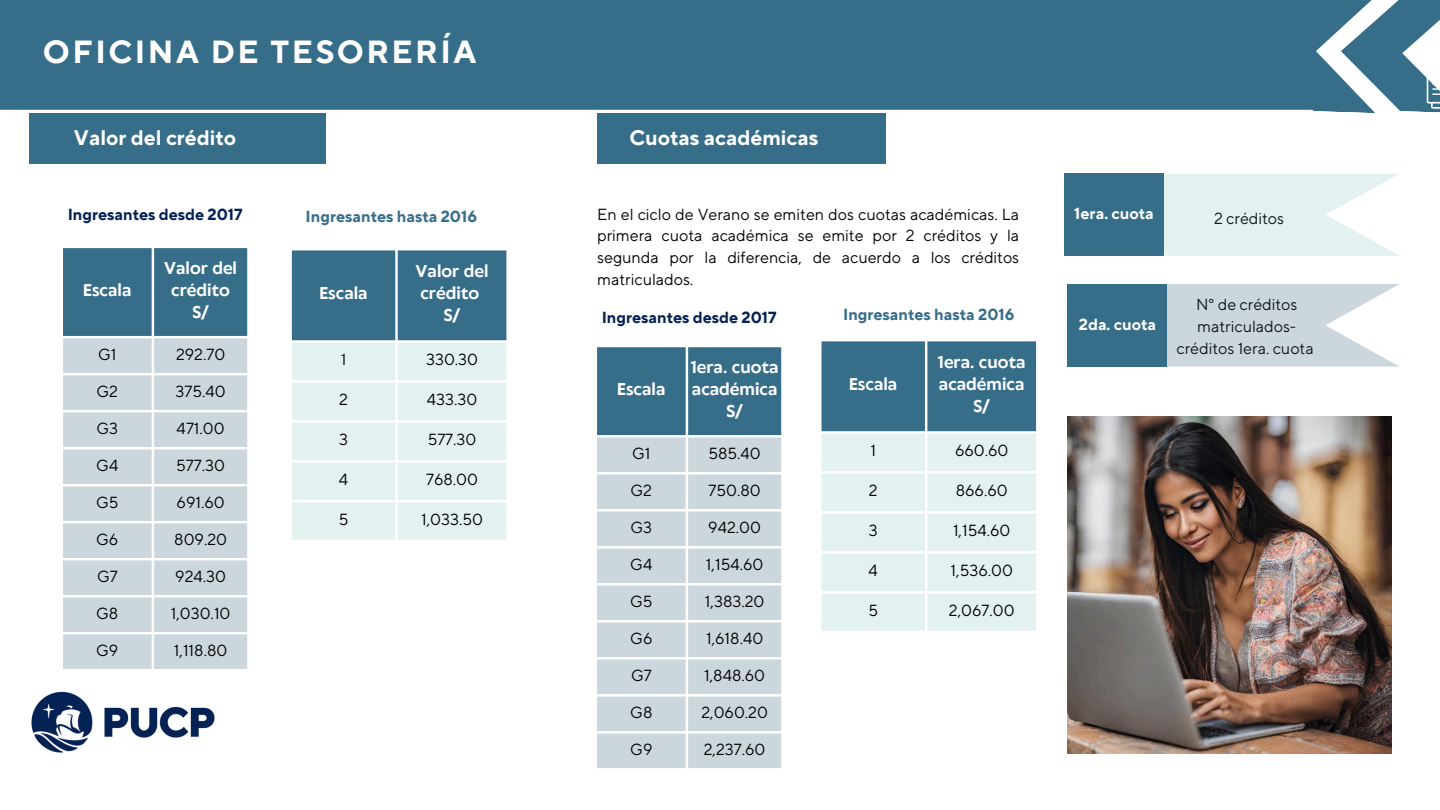
<style>
.page{position:relative;width:1440px;height:810px;background:#fff}
.page>*{position:absolute;margin:0;border:0;box-sizing:border-box;transform-origin:0 0}
.t1{font:700 31.9px "TT Norms Pro";letter-spacing:.08em;color:#fff}
.t2{font:700 21px "TT Norms Pro";color:#fff}
.t3{font:16px "TT Norms Pro";color:#000}
.t4{font:16px/21.8px "TT Norms Pro";color:#070404;text-align:justify}
.t5{font:700 16px/21.8px "Klein Text";color:#fff}
.t6{font:16px/21.8px "TT Norms Pro";color:#11171d;text-align:center}
.t7{font:700 16px "TT Norms Pro";color:#042153}
.t8{font:700 16px "TT Norms Pro";color:#366d89}
.t9{font:700 16px "TT Norms Pro";color:#fff}
</style>
<div class="page">
<img style="left:31px;top:691px;width:184px;height:62px">
<div style="left:0;top:0;width:1255px;height:110px;background:#366d89"></div>
<div style="left:0;top:8px;width:556px;height:93px;background:#366d89;border-radius:7px"></div>
<div style="left:29px;top:114px;width:296px;height:50px;background:#366d89"></div>
<div style="left:597px;top:114px;width:289px;height:50px;background:#366d89"></div>
<svg style="left:1255px;top:0;width:185px;height:113px"></svg>
<svg style="left:822px;top:341px;width:214px;height:290px;background:#afc9d1"></svg>
<div style="left:597px;top:347px;width:184px;height:88px;background:#366d89"></div>
<svg style="left:597px;top:438px;width:184px;height:330px;background:#cfd8df"></svg>
<svg style="left:1164px;top:174px;width:235px;height:82px"></svg>
<div style="left:1065px;top:174px;width:99px;height:82px;background:#366d89"></div>
<svg style="left:1093px;top:284px;width:306px;height:83px"></svg>
<div style="left:1068px;top:285px;width:99px;height:82px;background:#366d89"></div>
<img style="left:1068px;top:417px;width:324px;height:337px">
<svg style="left:292px;top:250px;width:214px;height:290px;background:#afc9d1"></svg>
<div style="left:63px;top:248px;width:184px;height:88px;background:#366d89"></div>
<svg style="left:63px;top:338px;width:184px;height:331px;background:#cfd9df"></svg>
<h1 class="t1" style="left:43px;top:33px;width:435px">OFICINA DE TESORERÍA</h1>
<p class="t2" style="left:74px;top:125px;width:164px">Valor del crédito</p>
<h2 class="t7" style="left:68px;top:204px;width:176px">Ingresantes desde 2017</h2>
<h2 class="t8" style="left:306px;top:207px;width:173px">Ingresantes hasta 2016</h2>
<p class="t5" style="left:83px;top:281px;width:50px">Escala</p>
<p class="t5" style="left:164px;top:259px;width:74px;text-align:center">Valor del crédito</p>
<p class="t5" style="left:192px;top:302px;width:18px">S/</p>
<p class="t3" style="left:98px;top:345px;width:20px">G1</p>
<p class="t3" style="left:176px;top:345px;width:51px">292.70</p>
<p class="t3" style="left:97px;top:382px;width:23px">G2</p>
<p class="t3" style="left:176px;top:382px;width:52px">375.40</p>
<p class="t3" style="left:97px;top:419px;width:23px">G3</p>
<p class="t3" style="left:177px;top:419px;width:49px">471.00</p>
<p class="t3" style="left:96px;top:456px;width:24px">G4</p>
<p class="t3" style="left:176px;top:456px;width:50px">577.30</p>
<p class="t3" style="left:96px;top:493px;width:24px">G5</p>
<p class="t3" style="left:177px;top:493px;width:50px">691.60</p>
<p class="t3" style="left:96px;top:530px;width:24px">G6</p>
<p class="t3" style="left:174px;top:530px;width:54px">809.20</p>
<p class="t3" style="left:97px;top:567px;width:22px">G7</p>
<p class="t3" style="left:175px;top:567px;width:52px">924.30</p>
<p class="t3" style="left:96px;top:604px;width:24px">G8</p>
<p class="t3" style="left:171px;top:604px;width:61px">1,030.10</p>
<h3 class="t3" style="left:96px;top:641px;width:24px">G9</h3>
<p class="t3" style="left:174px;top:641px;width:55px">1,118.80</p>
<p class="t5" style="left:319px;top:284px;width:50px">Escala</p>
<p class="t5" style="left:416px;top:262px;width:74px;text-align:center">Valor del crédito</p>
<p class="t5" style="left:444px;top:305px;width:18px">S/</p>
<p class="t3" style="left:341px;top:350px;width:7px">1</p>
<p class="t3" style="left:426px;top:350px;width:53px">330.30</p>
<p class="t3" style="left:339px;top:390px;width:10px">2</p>
<p class="t3" style="left:427px;top:390px;width:52px">433.30</p>
<p class="t3" style="left:339px;top:430px;width:10px">3</p>
<p class="t3" style="left:428px;top:430px;width:50px">577.30</p>
<p class="t3" style="left:339px;top:470px;width:11px">4</p>
<p class="t3" style="left:426px;top:470px;width:53px">768.00</p>
<p class="t3" style="left:339px;top:510px;width:11px">5</p>
<p class="t3" style="left:421px;top:510px;width:63px">1,033.50</p>
<h3 class="t2" style="left:630px;top:125px;width:190px">Cuotas académicas</h3>
<p class="t4" style="left:597px;top:204px;width:423px">En el ciclo de Verano se emiten dos cuotas académicas. La</p>
<p class="t9" style="left:1074px;top:204px;width:81px">1era. cuota</p>
<p class="t4" style="left:597px;top:226px;width:423px">primera cuota académica se emite por 2 créditos y la segunda por la diferencia, de acuerdo a los créditos matriculados.</p>
<p class="t7" style="left:602px;top:307px;width:176px">Ingresantes desde 2017</p>
<p class="t8" style="left:843px;top:305px;width:173px">Ingresantes hasta 2016</p>
<p class="t5" style="left:617px;top:380px;width:50px">Escala</p>
<p class="t5" style="left:691px;top:358px;width:89px">1era. cuota académica</p>
<p class="t5" style="left:726px;top:401px;width:18px">S/</p>
<p class="t3" style="left:632px;top:444px;width:20px">G1</p>
<p class="t3" style="left:708px;top:444px;width:54px">585.40</p>
<p class="t3" style="left:631px;top:481px;width:23px">G2</p>
<p class="t3" style="left:709px;top:481px;width:54px">750.80</p>
<p class="t3" style="left:631px;top:518px;width:23px">G3</p>
<p class="t3" style="left:708px;top:518px;width:54px">942.00</p>
<p class="t3" style="left:630px;top:555px;width:24px">G4</p>
<p class="t3" style="left:706px;top:555px;width:59px">1,154.60</p>
<p class="t3" style="left:630px;top:592px;width:24px">G5</p>
<p class="t3" style="left:705px;top:592px;width:61px">1,383.20</p>
<p class="t3" style="left:630px;top:629px;width:24px">G6</p>
<p class="t3" style="left:706px;top:629px;width:59px">1,618.40</p>
<p class="t3" style="left:631px;top:666px;width:22px">G7</p>
<p class="t3" style="left:704px;top:666px;width:63px">1,848.60</p>
<p class="t3" style="left:630px;top:703px;width:24px">G8</p>
<p class="t3" style="left:701px;top:703px;width:68px">2,060.20</p>
<p class="t3" style="left:630px;top:740px;width:24px">G9</p>
<p class="t3" style="left:704px;top:740px;width:63px">2,237.60</p>
<h3 class="t5" style="left:849px;top:375px;width:50px">Escala</h3>
<p class="t5" style="left:938px;top:353px;width:89px">1era. cuota académica</p>
<p class="t5" style="left:974px;top:396px;width:18px">S/</p>
<p class="t3" style="left:870px;top:441px;width:7px">1</p>
<p class="t3" style="left:955px;top:441px;width:55px">660.60</p>
<p class="t3" style="left:869px;top:481px;width:10px">2</p>
<p class="t3" style="left:956px;top:481px;width:53px">866.60</p>
<p class="t3" style="left:869px;top:521px;width:10px">3</p>
<p class="t3" style="left:953px;top:521px;width:59px">1,154.60</p>
<p class="t3" style="left:869px;top:561px;width:11px">4</p>
<p class="t3" style="left:951px;top:561px;width:64px">1,536.00</p>
<p class="t3" style="left:868px;top:601px;width:11px">5</p>
<p class="t3" style="left:949px;top:601px;width:67px">2,067.00</p>
<h3 class="t9" style="left:1079px;top:314px;width:79px">2da. cuota</h3>
<p class="t6" style="left:1214px;top:208px;width:71px">2 créditos</p>
<h3 class="t6" style="left:1177px;top:294px;width:139px">N° de créditos matriculados&shy;créditos 1era. cuota</h3>
</div>
